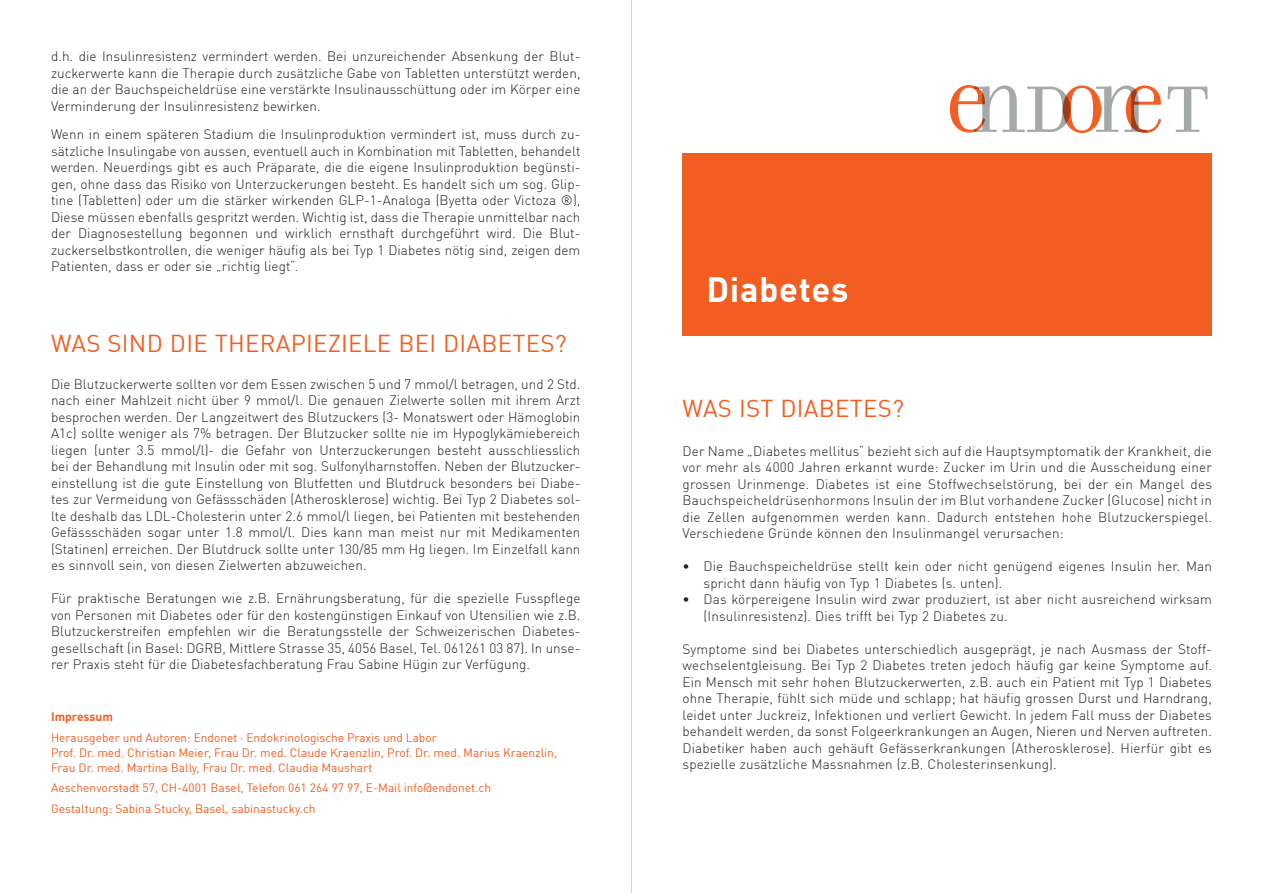
<style>
.page{position:relative;width:1263px;height:893px;background:#fff}
.page>*{position:absolute;margin:0;border:0;box-sizing:border-box;transform-origin:0 0}
.t1{font:700 34.5px "DIN Offc";letter-spacing:.02em;color:#fff}
.t2{font:24px "DIN Offc";letter-spacing:.01em;color:#f25e21}
.t3{font:300 13.5px/16.5px "DIN Offc";letter-spacing:.01em;color:#231f20;text-align:justify}
.t4{font:12px/14.7px "DIN Offc";color:#f25e21}
.t5{font:700 12px "DIN Offc";color:#f25e21}
</style>
<div class="page">
<div style="left:682px;top:153px;width:530px;height:183px;background:#f25e21"></div>
<svg style="left:950px;top:85px;width:211px;height:48px"></svg>
<svg style="left:1167px;top:86px;width:41px;height:46px"></svg>
<hr style="left:631px;top:0;width:1px;height:893px;background:#d1d2d4">
<p class="t3" style="left:51px;top:48px;width:531px">d.h. die Insulinresistenz vermindert werden. Bei unzureichender Absenkung der Blut&shy;zuckerwerte kann die Therapie durch zusätzliche Gabe von Tabletten unterstützt werden, die an der Bauchspeicheldrüse eine verstärkte Insulinausschüttung oder im Körper eine Verminderung der Insulinresistenz bewirken.</p>
<p class="t3" style="left:51px;top:126px;width:531px">Wenn in einem späteren Stadium die Insulinproduktion vermindert ist, muss durch zu&shy;sätzliche Insulingabe von aussen, eventuell auch in Kombination mit Tabletten, behandelt werden. Neuerdings gibt es auch Präparate, die die eigene Insulinproduktion begünsti&shy;gen, ohne dass das Risiko von Unterzuckerungen besteht. Es handelt sich um sog. Glip&shy;tine (Tabletten) oder um die stärker wirkenden GLP-1-Analoga (Byetta oder Victoza ®), Diese müssen ebenfalls gespritzt werden. Wichtig ist, dass die Therapie unmittelbar nach der Diagnosestellung begonnen und wirklich ernsthaft durchgeführt wird. Die Blut&shy;zuckerselbstkontrollen, die weniger häufig als bei Typ 1 Diabetes nötig sind, zeigen dem Patienten, dass er oder sie „richtig liegt“.</p>
<h2 class="t2" style="left:51px;top:328px;width:517px">WAS SIND DIE THERAPIEZIELE BEI DIABETES?</h2>
<p class="t3" style="left:51px;top:376px;width:531px">Die Blutzuckerwerte sollten vor dem Essen zwischen 5 und 7 mmol/l betragen, und 2 Std. nach einer Mahlzeit nicht über 9 mmol/l. Die genauen Zielwerte sollen mit ihrem Arzt besprochen werden. Der Langzeitwert des Blutzuckers (3- Monatswert oder Hämoglobin A1c) sollte weniger als 7% betragen. Der Blutzucker sollte nie im Hypoglykämiebereich liegen (unter 3.5 mmol/l)- die Gefahr von Unterzuckerungen besteht ausschliesslich bei der Behandlung mit Insulin oder mit sog. Sulfonylharnstoffen. Neben der Blutzucker&shy;einstellung ist die gute Einstellung von Blutfetten und Blutdruck besonders bei Diabe&shy;tes zur Vermeidung von Gefässschäden (Atherosklerose) wichtig. Bei Typ 2 Diabetes sol&shy;lte deshalb das LDL-Cholesterin unter 2.6 mmol/l liegen, bei Patienten mit bestehenden Gefässschäden sogar unter 1.8 mmol/l. Dies kann man meist nur mit Medikamenten (Statinen) erreichen. Der Blutdruck sollte unter 130/85 mm Hg liegen. Im Einzelfall kann es sinnvoll sein, von diesen Zielwerten abzuweichen.</p>
<p class="t3" style="left:51px;top:590px;width:531px">Für praktische Beratungen wie z.B. Ernährungsberatung, für die spezielle Fusspflege von Personen mit Diabetes oder für den kostengünstigen Einkauf von Utensilien wie z.B.<br>Blutzuckerstreifen empfehlen wir die Beratungsstelle der Schweizerischen Diabetes&shy;gesellschaft (in Basel: DGRB, Mittlere Strasse 35, 4056 Basel, Tel. 061261 03 87). In unse&shy;rer Praxis steht für die Diabetesfachberatung Frau Sabine Hügin zur Verfügung.</p>
<p class="t5" style="left:51px;top:709px;width:63px">Impressum</p>
<p class="t4" style="left:51px;top:730px;width:508px">Herausgeber und Autoren: Endonet · Endokrinologische Praxis und Labor<br>Prof. Dr. med. Christian Meier, Frau Dr. med. Claude Kraenzlin, Prof. Dr. med. Marius Kraenzlin,<br>Frau Dr. med. Martina Bally, Frau Dr. med. Claudia Maushart</p>
<p class="t4" style="left:51px;top:777px;width:442px;line-height:20.7px">Aeschenvorstadt 57, CH-4001 Basel, Telefon 061 264 97 97, E-Mail info@endonet.ch<br>Gestaltung: Sabina Stucky, Basel, sabinastucky.ch</p>
<h1 class="t1" style="left:706px;top:267px;width:143px">Diabetes</h1>
<h2 class="t2" style="left:682px;top:393px;width:223px">WAS IST DIABETES?</h2>
<p class="t3" style="left:682px;top:442px;width:531px">Der Name „Diabetes mellitus“ bezieht sich auf die Hauptsymptomatik der Krankheit, die vor mehr als 4000 Jahren erkannt wurde: Zucker im Urin und die Ausscheidung einer grossen Urinmenge. Diabetes ist eine Stoffwechselstörung, bei der ein Mangel des Bauchspeicheldrüsenhormons Insulin der im Blut vorhandene Zucker (Glucose) nicht in die Zellen aufgenommen werden kann. Dadurch entstehen hohe Blutzuckerspiegel.<br>Verschiedene Gründe können den Insulinmangel verursachen:</p>
<p class="t3" style="left:703px;top:558px;width:510px;text-indent:-21px">• Die Bauchspeicheldrüse stellt kein oder nicht genügend eigenes Insulin her. Man spricht dann häufig von Typ 1 Diabetes (s. unten).</p>
<p class="t3" style="left:703px;top:591px;width:510px;text-indent:-21px">• Das körpereigene Insulin wird zwar produziert, ist aber nicht ausreichend wirksam (Insulinresistenz). Dies trifft bei Typ 2 Diabetes zu.</p>
<p class="t3" style="left:682px;top:640px;width:531px">Symptome sind bei Diabetes unterschiedlich ausgeprägt, je nach Ausmass der Stoff&shy;wechselentgleisung. Bei Typ 2 Diabetes treten jedoch häufig gar keine Symptome auf.<br>Ein Mensch mit sehr hohen Blutzuckerwerten, z.B. auch ein Patient mit Typ 1 Diabetes ohne Therapie, fühlt sich müde und schlapp; hat häufig grossen Durst und Harndrang, leidet unter Juckreiz, Infektionen und verliert Gewicht. In jedem Fall muss der Diabetes behandelt werden, da sonst Folgeerkrankungen an Augen, Nieren und Nerven auftreten.<br>Diabetiker haben auch gehäuft Gefässerkrankungen (Atherosklerose). Hierfür gibt es spezielle zusätzliche Massnahmen (z.B. Cholesterinsenkung).</p>
</div>
